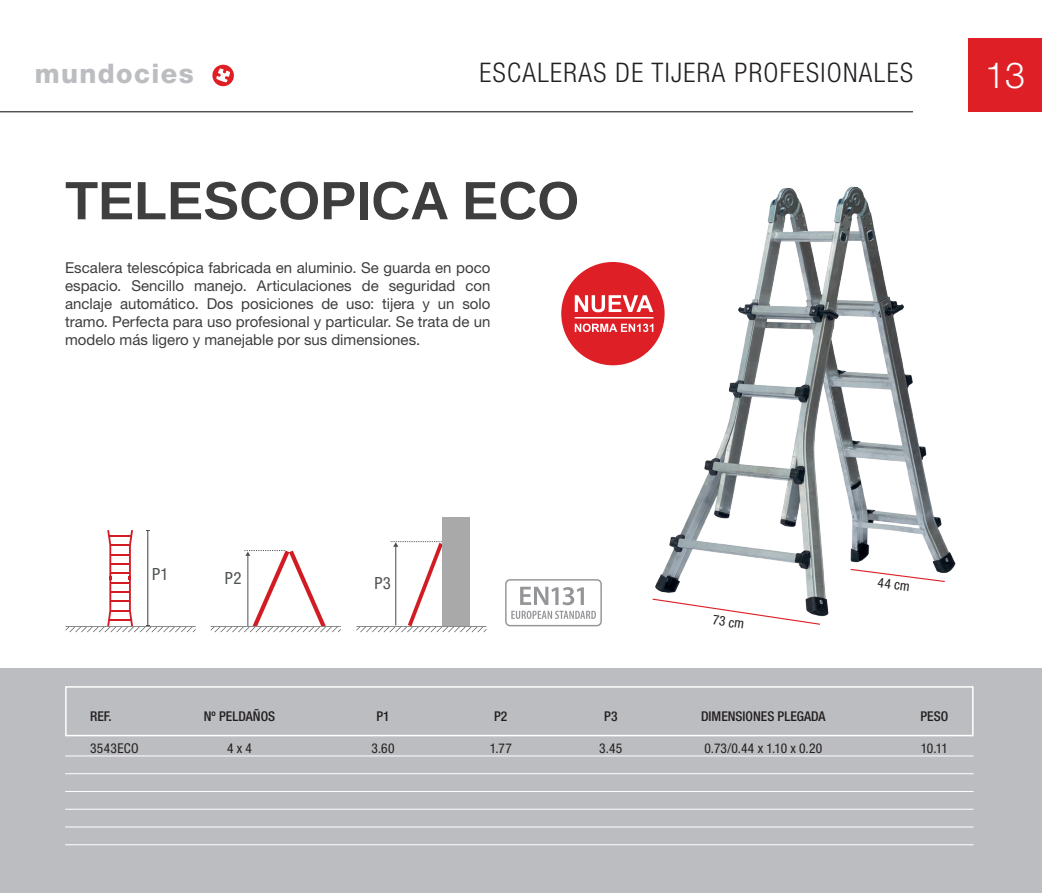
<style>
.page{position:relative;width:1042px;height:893px;background:#fff}
.page>*{position:absolute;margin:0;border:0;box-sizing:border-box;transform-origin:0 0}
.t1{font:700 54px "Arimo";color:#3e3e3f}
.t2{font:300 36px "Helvetica Neue LT Pro";color:#fff}
.t3{font:300 condensed 27px "Helvetica Neue LT Pro";letter-spacing:.05em;color:#231f20}
.t4{font:800 27px "Helvetica Neue LT Pro";letter-spacing:.05em;color:#bcbdc0}
.t5{font:condensed 16.8px "Helvetica Neue LT Std";color:#4f5252}
.t6{font:15px/18px "Helvetica Neue LT Pro";color:#3e3e3f;text-align:justify}
.t7{font:condensed 13.5px "Helvetica Neue LT Pro";letter-spacing:.02em;color:#231f20}
.t8{font:500 condensed 13.5px "Helvetica Neue LT Pro";color:#231f20}
</style>
<div class="page">
<div style="left:968px;top:38px;width:74px;height:74px;background:#de1f26"></div>
<div style="left:0;top:668px;width:1042px;height:225px;background:#bcbdc0"></div>
<svg style="left:212px;top:64px;width:22px;height:23px"></svg>
<hr style="left:0;top:111px;width:913px;height:1px;background:#231f20">
<div style="left:65px;top:686px;width:908px;height:50px;border:2px solid #fff"></div>
<hr style="left:65px;top:756px;width:908px;height:1px;background:#fff">
<hr style="left:65px;top:773px;width:908px;height:1px;background:#fff">
<hr style="left:65px;top:791px;width:908px;height:1px;background:#fff">
<hr style="left:65px;top:809px;width:908px;height:1px;background:#fff">
<hr style="left:65px;top:827px;width:908px;height:1px;background:#fff">
<hr style="left:65px;top:844px;width:908px;height:1px;background:#fff">
<svg style="left:505px;top:579px;width:97px;height:47px"></svg>
<svg style="left:356px;top:541px;width:130px;height:91px"></svg>
<div style="left:442px;top:517px;width:28px;height:108px;background:#a8a9a8"></div>
<svg style="left:66px;top:530px;width:130px;height:102px"></svg>
<svg style="left:211px;top:550px;width:130px;height:82px"></svg>
<img style="left:617px;top:186px;width:339px;height:431px">
<svg style="left:651px;top:598px;width:170px;height:27px"></svg>
<svg style="left:849px;top:568px;width:97px;height:15px"></svg>
<div style="left:561px;top:262px;width:103px;height:103px;background:#de1f26;border-radius:50%"></div>
<svg style="left:575px;top:295px;width:78px;height:17px"></svg>
<svg style="left:575px;top:324px;width:78px;height:8px"></svg>
<hr style="left:574px;top:317px;width:79px;height:2px;background:#fff">
<h3 class="t4" style="left:35px;top:58px;width:160px">mundocies</h3>
<h3 class="t3" style="left:479px;top:56px;width:435px">ESCALERAS DE TIJERA PROFESIONALES</h3>
<h2 class="t2" style="left:985px;top:53px;width:42px">13</h2>
<h1 class="t1" style="left:65px;top:163px;width:516px">TELESCOPICA ECO</h1>
<p class="t6" style="left:65px;top:258px;width:427px">Escalera telescópica fabricada en aluminio. Se guarda en poco espacio. Sencillo manejo. Articulaciones de seguridad con anclaje automático. Dos posiciones de uso: tijera y un solo tramo. Perfecta para uso profesional y particular. Se trata de un modelo más ligero y manejable por sus dimensiones.</p>
<p class="t5" style="left:152px;top:564px;width:18px">P1</p>
<p class="t5" style="left:225px;top:569px;width:18px">P2</p>
<p class="t8" style="left:90px;top:708px;width:23px">REF.</p>
<p class="t7" style="left:90px;top:740px;width:50px">3543ECO</p>
<p class="t8" style="left:204px;top:708px;width:73px">Nº PELDAÑOS</p>
<p class="t7" style="left:227px;top:740px;width:26px">4 x 4</p>
<p class="t5" style="left:374px;top:573px;width:18px">P3</p>
<p class="t8" style="left:376px;top:708px;width:15px">P1</p>
<p class="t7" style="left:371px;top:740px;width:25px">3.60</p>
<p class="t8" style="left:494px;top:708px;width:15px">P2</p>
<p class="t7" style="left:490px;top:740px;width:24px">1.77</p>
<p class="t8" style="left:604px;top:708px;width:15px">P3</p>
<p class="t7" style="left:599px;top:741px;width:25px">3.45</p>
<p class="t7" style="left:714px;top:612px;width:33px;rotate:8deg">73 cm</p>
<p class="t8" style="left:701px;top:708px;width:126px">DIMENSIONES PLEGADA</p>
<p class="t7" style="left:704px;top:740px;width:119px">0.73/0.44 x 1.10 x 0.20</p>
<p class="t7" style="left:879px;top:574px;width:34px;rotate:7deg">44 cm</p>
<p class="t8" style="left:920px;top:708px;width:29px">PESO</p>
<p class="t7" style="left:921px;top:740px;width:29px">10.11</p>
</div>
